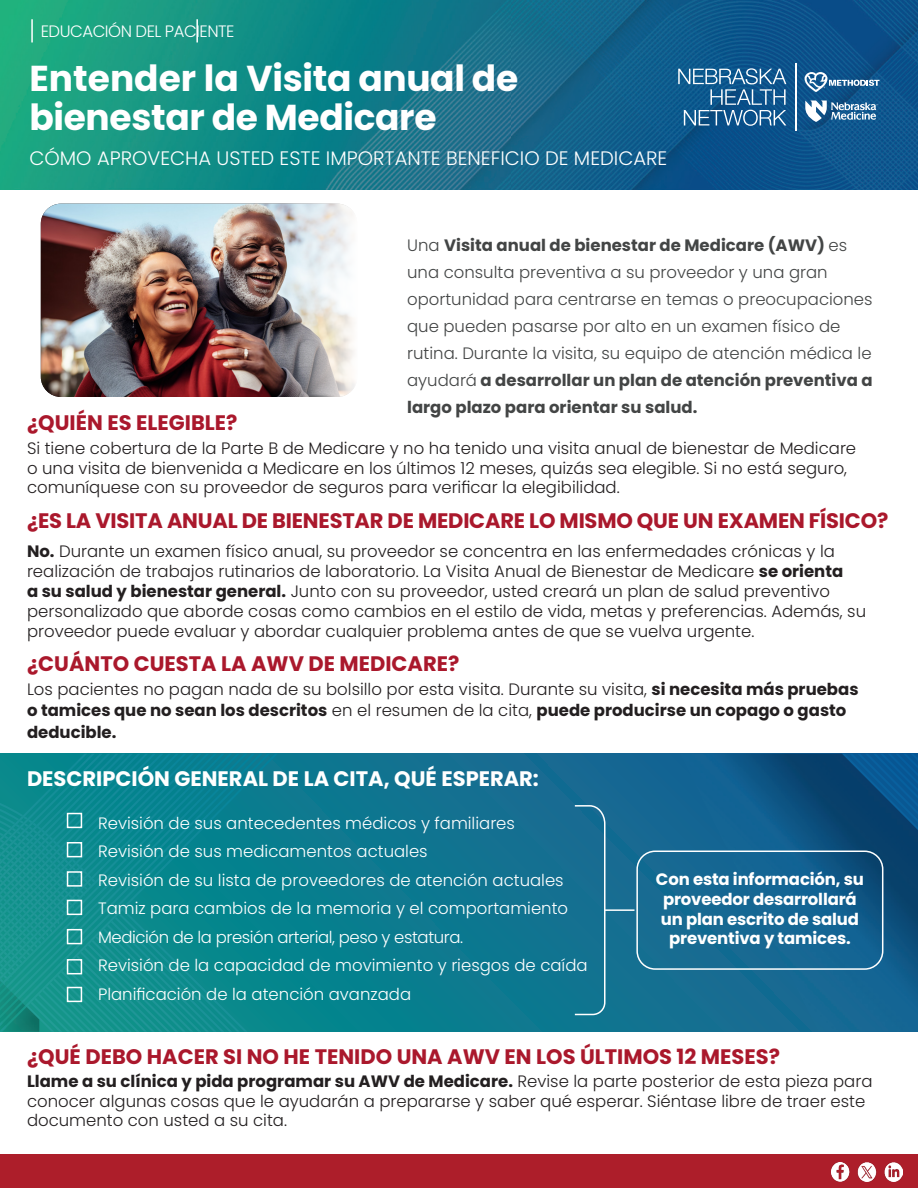
<style>
.page{position:relative;width:918px;height:1188px;background:#fff}
.page>*{position:absolute;margin:0;border:0;box-sizing:border-box;transform-origin:0 0}
.t1{font:700 36px/39px "Poppins";letter-spacing:-.01em;color:#fff}
.t2{font:700 21px "Poppins";color:#aa182c}
.t3{font:700 21px "Poppins";color:#fff}
.t4{font:300 19.5px "Poppins";color:#fff}
.t5{font:300 16.5px/19.8px "Poppins";color:#231f20}
.t6{font:300 16.5px/27px "Poppins";color:#434545}
.t7{font:300 16.5px "Poppins";color:#fff}
.t8{font:700 16.5px/21.6px "Poppins";color:#231f20}
.t9{font:700 16.5px/19.8px "Poppins";letter-spacing:-.01em;color:#fff;text-align:center}
.t10{font:300 16.5px "Poppins";letter-spacing:-.025em;color:#fff}
.t11{font:300 16.5px "Poppins";letter-spacing:-.03em;color:#fff}
.s1{font-weight:700}
.s2{font-weight:300}
</style>
<div class="page">
<img style="left:0;top:0;width:918px;height:190px">
<hr style="left:31px;top:19px;width:2px;height:23px;background:#fff">
<hr style="left:196px;top:19px;width:2px;height:23px;background:#fff">
<svg style="left:805px;top:101px;width:73px;height:21px"></svg>
<svg style="left:678px;top:68px;width:108px;height:58px;background:#3a74a1"></svg>
<hr style="left:795px;top:63px;width:1px;height:68px;background:#fff">
<svg style="left:805px;top:72px;width:75px;height:20px"></svg>
<img style="left:41px;top:204px;width:314px;height:193px">
<div style="left:0;top:754px;width:918px;height:278px;background:linear-gradient(to bottom,#156d92,#0a7d8f)"></div>
<svg style="left:248px;top:754px;width:30px;height:253px;background:#06808e"></svg>
<img style="left:679px;top:754px;width:239px;height:278px">
<svg style="left:0;top:754px;width:248px;height:278px;background:#0d8b8e"></svg>
<div style="left:636px;top:851px;width:247px;height:119px;border:2px solid #fff;border-radius:18px"></div>
<svg style="left:573px;top:804px;width:33px;height:212px;background:#217797"></svg>
<hr style="left:605px;top:909px;width:30px;height:2px;background:#fff">
<div style="left:67px;top:813px;width:15px;height:15px;border:2px solid #fff"></div>
<div style="left:67px;top:842px;width:15px;height:15px;border:2px solid #fff"></div>
<div style="left:67px;top:871px;width:15px;height:16px;border:2px solid #fff"></div>
<div style="left:67px;top:900px;width:15px;height:15px;border:2px solid #fff"></div>
<div style="left:67px;top:929px;width:15px;height:15px;border:2px solid #fff"></div>
<div style="left:67px;top:959px;width:15px;height:15px;border:2px solid #fff"></div>
<div style="left:67px;top:987px;width:15px;height:15px;border:2px solid #fff"></div>
<div style="left:0;top:1154px;width:918px;height:34px;background:#ad1e2a"></div>
<img style="left:831px;top:1163px;width:72px;height:18px">
<p class="t11" style="left:41px;top:22px;width:195px">EDUCACIÓN DEL PACIENTE</p>
<p class="t1" style="left:30px;top:59px;width:490px">Entender la Visita anual de bienestar de Medicare</p>
<p class="t4" style="left:30px;top:147px;width:639px">CÓMO APROVECHA USTED ESTE IMPORTANTE BENEFICIO DE MEDICARE</p>
<p class="t6" style="left:407px;top:232px;width:467px">Una <span class="s1">Visita anual de bienestar de Medicare (AWV)</span> es una consulta preventiva a su proveedor y una gran oportunidad para centrarse en temas o preocupaciones que pueden pasarse por alto en un examen físico de rutina. Durante la visita, su equipo de atención médica le ayudará <span class="s1">a desarrollar un plan de atención preventiva a largo plazo para orientar su salud.</span></p>
<p class="t5" style="left:27px;top:438px;width:831px">Si tiene cobertura de la Parte B de Medicare y no ha tenido una visita anual de bienestar de Medicare o una visita de bienvenida a Medicare en los últimos 12 meses, quizás sea elegible. Si no está seguro, comuníquese con su proveedor de seguros para verificar la elegibilidad.</p>
<p class="t2" style="left:27px;top:411px;width:212px">¿QUIÉN ES ELEGIBLE?</p>
<p class="t2" style="left:27px;top:508px;width:863px">¿ES LA VISITA ANUAL DE BIENESTAR DE MEDICARE LO MISMO QUE UN EXAMEN FÍSICO?</p>
<p class="t5" style="left:27px;top:542px;width:841px"><span class="s1">No.</span> Durante un examen físico anual, su proveedor se concentra en las enfermedades crónicas y la realización de trabajos rutinarios de laboratorio. La Visita Anual de Bienestar de Medicare <span class="s1">se orienta<br>a su salud y bienestar general.</span> Junto con su proveedor, usted creará un plan de salud preventivo personalizado que aborde cosas como cambios en el estilo de vida, metas y preferencias. Además, su proveedor puede evaluar y abordar cualquier problema antes de que se vuelva urgente.</p>
<p class="t2" style="left:27px;top:651px;width:434px">¿CUÁNTO CUESTA LA AWV DE MEDICARE?</p>
<p class="t8" style="left:27px;top:678px;width:833px"><span class="s2">Los pacientes no pagan nada de su bolsillo por esta visita. Durante su visita,</span> si necesita más pruebas o tamices que no sean los descritos <span class="s2">en el resumen de la cita,</span> puede producirse un copago o gasto deducible.</p>
<p class="t3" style="left:27px;top:767px;width:513px">DESCRIPCIÓN GENERAL DE LA CITA, QUÉ ESPERAR:</p>
<p class="t7" style="left:98px;top:813px;width:418px">Revisión de sus antecedentes médicos y familiares</p>
<p class="t7" style="left:98px;top:842px;width:331px">Revisión de sus medicamentos actuales</p>
<p class="t7" style="left:98px;top:870px;width:467px">Revisión de su lista de proveedores de atención actuales</p>
<p class="t7" style="left:98px;top:899px;width:472px">Tamiz para cambios de la memoria y el comportamiento</p>
<p class="t10" style="left:98px;top:927px;width:367px">Medición de la presión arterial, peso y estatura.</p>
<p class="t7" style="left:98px;top:956px;width:491px">Revisión de la capacidad de movimiento y riesgos de caída</p>
<p class="t7" style="left:98px;top:984px;width:315px">Planificación de la atención avanzada</p>
<p class="t9" style="left:656px;top:869px;width:209px">Con esta información, su proveedor desarrollará un plan escrito de salud preventiva y tamices.</p>
<p class="t2" style="left:27px;top:1045px;width:755px">¿QUÉ DEBO HACER SI NO HE TENIDO UNA AWV EN LOS ÚLTIMOS 12 MESES?</p>
<p class="t5" style="left:27px;top:1072px;width:847px"><span class="s1">Llame a su clínica y pida programar su AWV de Medicare.</span> Revise la parte posterior de esta pieza para conocer algunas cosas que le ayudarán a prepararse y saber qué esperar. Siéntase libre de traer este documento con usted a su cita.</p>
</div>
